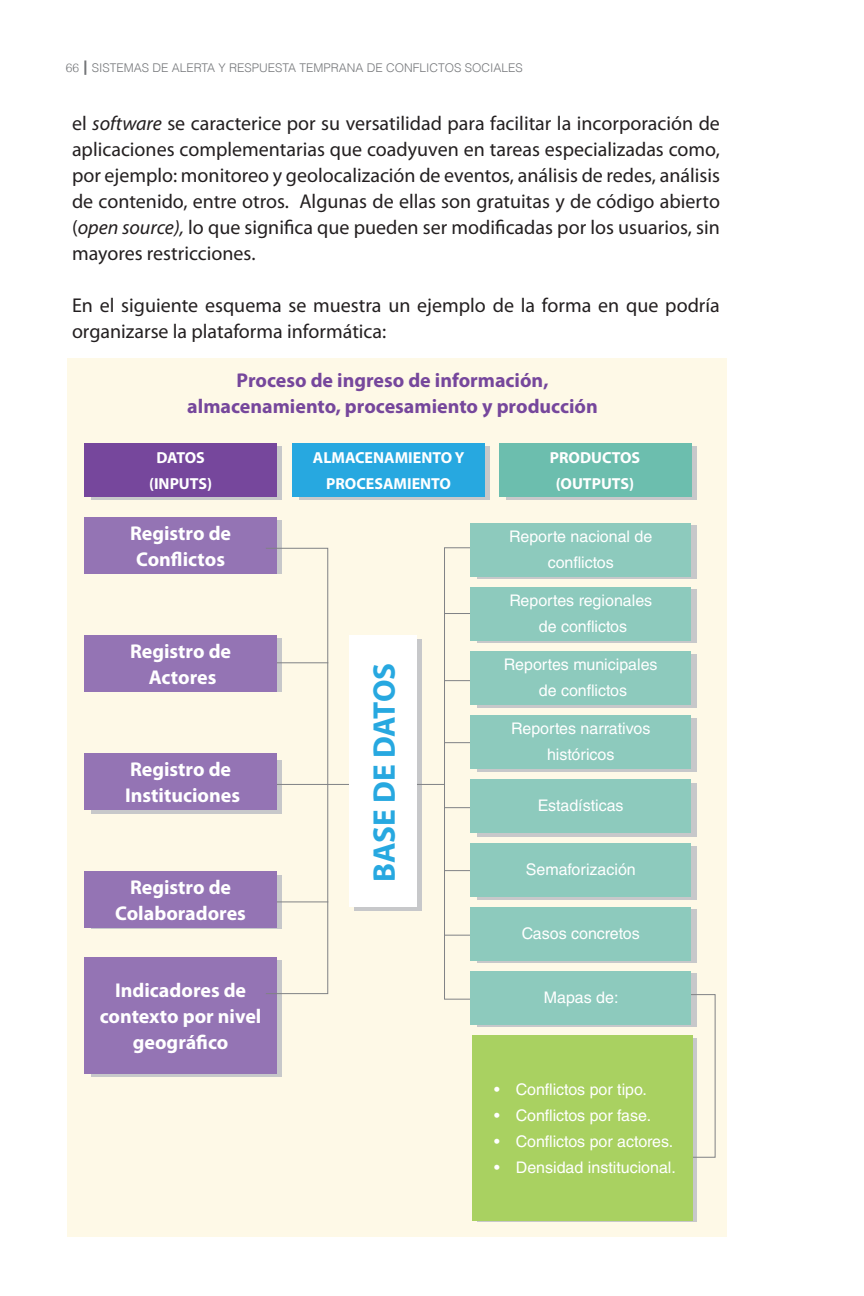
<style>
.page{position:relative;width:864px;height:1296px;background:#fff}
.page>*{position:absolute;margin:0;border:0;box-sizing:border-box;transform-origin:0 0}
.t1{font:700 31.4px "Myriad Pro";color:#27a8e0}
.t2{font:20px/26px "Myriad Pro";color:#231f20;text-align:justify}
.t3{font:700 20px/26px "Myriad Pro";color:#fff;text-align:center}
.t4{font:700 20px/26px "Myriad Pro";color:#76479c;text-align:center}
.t5{font:16px/26px "Helvetica LT Std";color:#fff;text-align:center}
.t6{font:700 16px/26px "Myriad Pro";color:#fff;text-align:center}
.t7{font:300 12px "Helvetica";color:#76787b}
.s1{font-style:italic}
</style>
<div class="page">
<svg style="left:84px;top:60px;width:2px;height:15px"></svg>
<div style="left:67px;top:359px;width:660px;height:878px;background:#fef9e7"></div>
<div style="left:354px;top:639px;width:68px;height:272px;background:#c7c8ca"></div>
<div style="left:91px;top:447px;width:190px;height:53px;background:#c7c8ca"></div>
<div style="left:91px;top:520px;width:190px;height:54px;background:#c7c8ca"></div>
<div style="left:91px;top:638px;width:190px;height:54px;background:#c7c8ca"></div>
<div style="left:91px;top:760px;width:190px;height:54px;background:#c7c8ca"></div>
<div style="left:91px;top:876px;width:190px;height:53px;background:#c7c8ca"></div>
<div style="left:91px;top:960px;width:190px;height:116px;background:#c7c8ca"></div>
<div style="left:299px;top:447px;width:190px;height:53px;background:#c7c8ca"></div>
<div style="left:507px;top:447px;width:190px;height:53px;background:#c7c8ca"></div>
<div style="left:478px;top:526px;width:219px;height:53px;background:#c7c8ca"></div>
<div style="left:478px;top:589px;width:219px;height:54px;background:#c7c8ca"></div>
<div style="left:478px;top:654px;width:219px;height:53px;background:#c7c8ca"></div>
<div style="left:478px;top:719px;width:219px;height:53px;background:#c7c8ca"></div>
<div style="left:478px;top:783px;width:219px;height:54px;background:#c7c8ca"></div>
<div style="left:478px;top:846px;width:219px;height:54px;background:#c7c8ca"></div>
<div style="left:478px;top:910px;width:219px;height:53px;background:#c7c8ca"></div>
<div style="left:478px;top:974px;width:219px;height:53px;background:#c7c8ca"></div>
<div style="left:478px;top:1038px;width:219px;height:184px;background:#c7c8ca"></div>
<div style="left:670px;top:994px;width:46px;height:164px;border:1px solid #808285"></div>
<svg style="left:444px;top:547px;width:38px;height:453px"></svg>
<hr style="left:266px;top:662px;width:62px;height:1px;background:#808285">
<hr style="left:444px;top:613px;width:62px;height:1px;background:#808285">
<hr style="left:444px;top:680px;width:62px;height:1px;background:#808285">
<hr style="left:444px;top:742px;width:62px;height:1px;background:#808285">
<hr style="left:444px;top:807px;width:62px;height:1px;background:#808285">
<hr style="left:444px;top:870px;width:62px;height:1px;background:#808285">
<hr style="left:444px;top:935px;width:62px;height:1px;background:#808285">
<hr style="left:253px;top:784px;width:191px;height:1px;background:#808285">
<hr style="left:257px;top:901px;width:71px;height:1px;background:#808285">
<div style="left:349px;top:635px;width:68px;height:272px;background:#fff"></div>
<div style="left:84px;top:517px;width:193px;height:57px;background:#9474b4"></div>
<div style="left:292px;top:443px;width:193px;height:54px;background:#27a8e0"></div>
<div style="left:84px;top:443px;width:193px;height:54px;background:#76479c"></div>
<div style="left:499px;top:443px;width:192px;height:54px;background:#6cbeae"></div>
<div style="left:470px;top:523px;width:221px;height:54px;background:#8dcabd"></div>
<div style="left:470px;top:587px;width:221px;height:54px;background:#8dcabd"></div>
<div style="left:470px;top:651px;width:221px;height:54px;background:#8dcabd"></div>
<div style="left:470px;top:715px;width:221px;height:54px;background:#8dcabd"></div>
<div style="left:470px;top:779px;width:221px;height:54px;background:#8dcabd"></div>
<div style="left:470px;top:843px;width:221px;height:54px;background:#8dcabd"></div>
<div style="left:470px;top:907px;width:221px;height:54px;background:#8dcabd"></div>
<div style="left:470px;top:971px;width:221px;height:54px;background:#8dcabd"></div>
<div style="left:472px;top:1035px;width:221px;height:186px;background:#a9d161"></div>
<div style="left:84px;top:635px;width:193px;height:57px;background:#9474b4"></div>
<div style="left:84px;top:753px;width:193px;height:57px;background:#9474b4"></div>
<div style="left:84px;top:871px;width:193px;height:57px;background:#9474b4"></div>
<div style="left:84px;top:958px;width:193px;height:116px;background:#9474b4"></div>
<div style="left:265px;top:548px;width:63px;height:446px;border:1px solid #808285"></div>
<p class="t7" style="left:66px;top:60px;width:459px">66 SISTEMAS DE ALERTA Y RESPUESTA TEMPRANA DE CONFLICTOS SOCIALES</p>
<p class="t2" style="left:72px;top:110px;width:650px">el <span class="s1">software</span> se caracterice por su versatilidad para facilitar la incorporación de aplicaciones complementarias que coadyuven en tareas especializadas como, por ejemplo: monitoreo y geolocalización de eventos, análisis de redes, análisis de contenido, entre otros. Algunas de ellas son gratuitas y de código abierto (<span class="s1">open source),</span> lo que significa que pueden ser modificadas por los usuarios, sin mayores restricciones.</p>
<p class="t2" style="left:72px;top:292px;width:649px">En el siguiente esquema se muestra un ejemplo de la forma en que podría organizarse la plataforma informática:</p>
<p class="t4" style="left:187px;top:366px;width:412px">Proceso de ingreso de información, almacenamiento, procesamiento y producción</p>
<p class="t6" style="left:149px;top:444px;width:65px">DATOS (INPUTS)</p>
<p class="t6" style="left:550px;top:444px;width:92px">PRODUCTOS (OUTPUTS)</p>
<p class="t6" style="left:313px;top:444px;width:153px">ALMACENAMIENTO Y<br>PROCESAMIENTO</p>
<p class="t3" style="left:130px;top:520px;width:103px">Registro de<br>Conflictos</p>
<p class="t3" style="left:130px;top:638px;width:103px">Registro de<br>Actores</p>
<p class="t3" style="left:125px;top:756px;width:116px;text-align:left">Registro de<br>Instituciones</p>
<p class="t3" style="left:115px;top:874px;width:132px">Registro de<br>Colaboradores</p>
<p class="t3" style="left:100px;top:977px;width:163px">Indicadores de contexto por nivel geográfico</p>
<h1 class="t1" style="left:364px;top:882px;width:221px;rotate:-90deg">BASE DE DATOS</h1>
<p class="t5" style="left:509px;top:524px;width:145px">Reporte nacional de conflictos</p>
<p class="t5" style="left:509px;top:588px;width:144px">Reportes regionales de conflictos</p>
<p class="t5" style="left:504px;top:652px;width:155px">Reportes municipales de conflictos</p>
<p class="t5" style="left:511px;top:716px;width:141px">Reportes narrativos históricos</p>
<p class="t5" style="left:538px;top:793px;width:87px">Estadísticas</p>
<p class="t5" style="left:526px;top:857px;width:112px">Semaforización</p>
<p class="t5" style="left:522px;top:921px;width:120px">Casos concretos</p>
<p class="t5" style="left:544px;top:985px;width:76px">Mapas de:</p>
<p class="t5" style="left:494px;top:1076px;width:154px">• Conflictos por tipo.</p>
<p class="t5" style="left:494px;top:1102px;width:159px">• Conflictos por fase.</p>
<p class="t5" style="left:494px;top:1128px;width:181px">• Conflictos por actores.</p>
<p class="t5" style="left:494px;top:1154px;width:183px">• Densidad institucional.</p>
</div>
